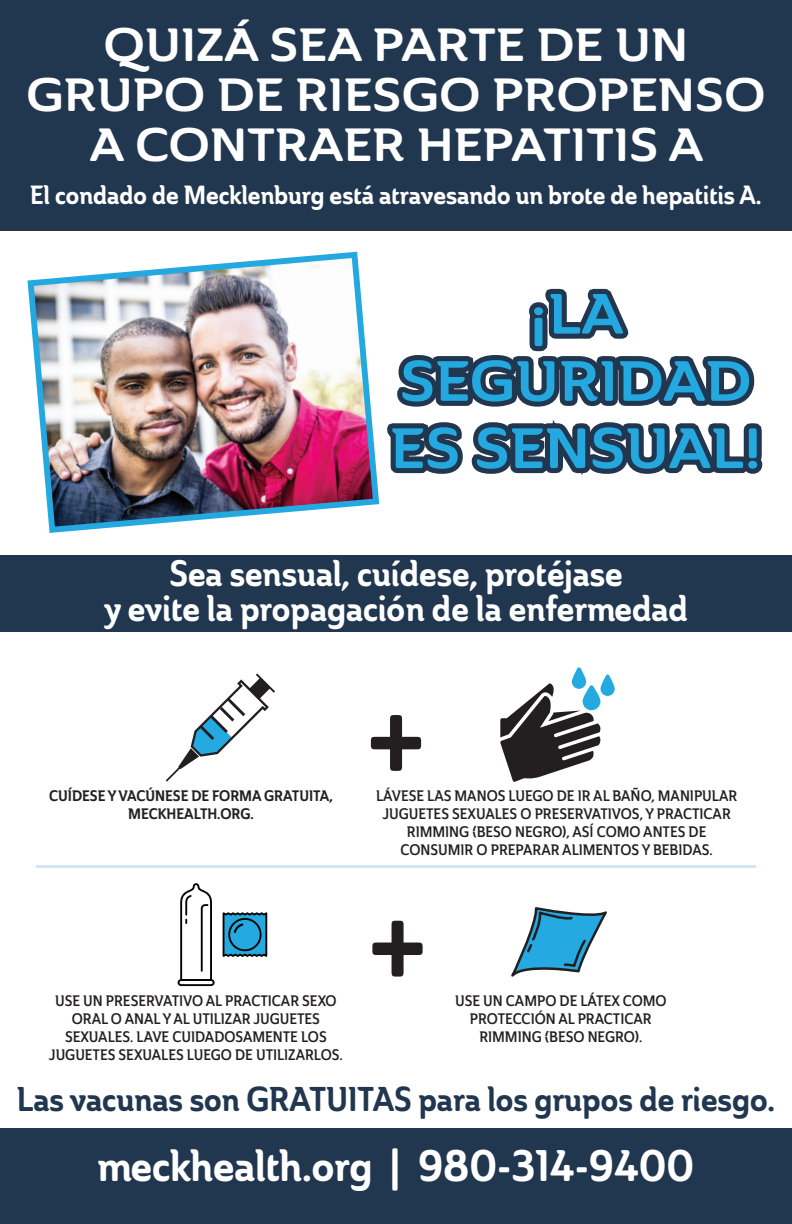
<style>
.page{position:relative;width:792px;height:1224px;background:#fff}
.page>*{position:absolute;margin:0;border:0;box-sizing:border-box;transform-origin:0 0}
.t1{font:125.3px/205.7px "Ainslie Con Dem";color:#231f20}
.t2{font:700 expanded 56px/67.2px "Ainslie";color:#23a9e0;text-align:center}
.t3{font:700 expanded 46px/50px "Ainslie";color:#fff;text-align:center}
.t4{font:43.7px "Ainslie Con Bol";color:#fff}
.t5{font:36px/35px "Ainslie Con Bol";color:#fff;text-align:center}
.t6{font:34px "Ainslie Con Bol";color:#213750}
.t7{font:26px "Ainslie Con Bol";color:#fff}
.t8{font:15px/18px "Ainslie Con Dem";color:#231f20;text-align:center}
.t9{font:15px/18px "Ainslie Con Bol";color:#231f20;text-align:center}
</style>
<div class="page">
<div style="left:0;top:0;width:792px;height:230px;background:#213750"></div>
<svg style="left:387px;top:288px;width:376px;height:187px"></svg>
<img style="left:27px;top:251px;width:353px;height:282px">
<svg style="left:166px;top:673px;width:109px;height:109px"></svg>
<hr style="left:36px;top:865px;width:720px;height:3px;background:#cce4f6">
<div style="left:0;top:555px;width:792px;height:77px;background:#213750"></div>
<div style="left:0;top:1129px;width:792px;height:95px;background:#213750"></div>
<svg style="left:500px;top:667px;width:115px;height:115px"></svg>
<svg style="left:222px;top:912px;width:46px;height:45px;background:#2882a6"></svg>
<svg style="left:178px;top:883px;width:37px;height:103px"></svg>
<svg style="left:511px;top:907px;width:96px;height:70px"></svg>
<h3 class="t3" style="left:26px;top:20px;width:741px">QUIZÁ SEA PARTE DE UN<br>GRUPO DE RIESGO PROPENSO<br>A CONTRAER HEPATITIS A</h3>
<h3 class="t7" style="left:30px;top:177px;width:733px">El condado de Mecklenburg está atravesando un brote de hepatitis A.</h3>
<h2 class="t2" style="left:390px;top:281px;width:373px">¡LA<br>SEGURIDAD<br>ES SENSUAL!</h2>
<h3 class="t5" style="left:104px;top:556px;width:585px">Sea sensual, cuídese, protéjase<br>y evite la propagación de la enfermedad</h3>
<h1 class="t1" style="left:366px;top:641px;width:62px">+ +</h1>
<p class="t9" style="left:49px;top:787px;width:285px">CUÍDESE Y VACÚNESE DE FORMA GRATUITA,<br>MECKHEALTH.ORG.</p>
<p class="t8" style="left:376px;top:787px;width:363px">LÁVESE LAS MANOS LUEGO DE IR AL BAÑO, MANIPULAR JUGUETES SEXUALES O PRESERVATIVOS, Y PRACTICAR RIMMING (BESO NEGRO), ASÍ COMO ANTES DE CONSUMIR O PREPARAR ALIMENTOS Y BEBIDAS.</p>
<p class="t8" style="left:49px;top:992px;width:295px">USE UN PRESERVATIVO AL PRACTICAR SEXO ORAL O ANAL Y AL UTILIZAR JUGUETES SEXUALES. LAVE CUIDADOSAMENTE LOS JUGUETES SEXUALES LUEGO DE UTILIZARLOS.</p>
<p class="t8" style="left:455px;top:992px;width:213px">USE UN CAMPO DE LÁTEX COMO<br>PROTECCIÓN AL PRACTICAR<br>RIMMING (BESO NEGRO).</p>
<h3 class="t6" style="left:17px;top:1076px;width:760px">Las vacunas son GRATUITAS para los grupos de riesgo.</h3>
<h3 class="t4" style="left:98px;top:1136px;width:598px">meckhealth.org | 980-314-9400</h3>
</div>
